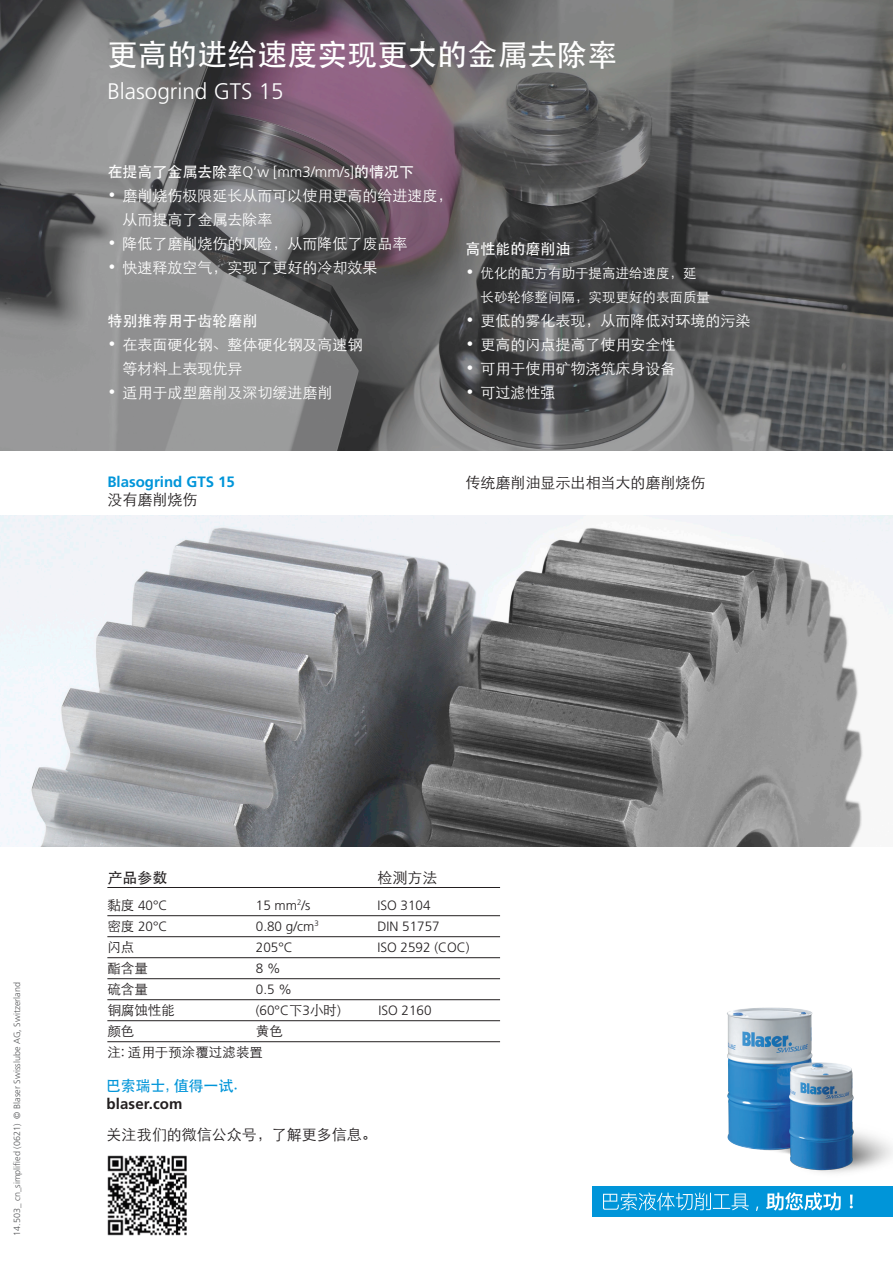
<style>
.page{position:relative;width:893px;height:1263px;background:#fff}
.page>*{position:absolute;margin:0;border:0;box-sizing:border-box;transform-origin:0 0}
.t1{font:500 30px "ST Heiti SC";color:#fff}
.t2{font:300 22.5px "Frutiger LT Std";color:#fff}
.t3{font:300 15px/24px "ST Heiti SC";color:#fff}
.t4{font:300 15px "ST Heiti SC";color:#231f20}
.t5{font:500 15px "ST Heiti SC";color:#fff}
.t6{font:700 15px "Frutiger LT Std";color:#0095d9}
.t7{font:500 15px "ST Heiti SC";letter-spacing:-.015em;color:#0095d9}
.t8{font:700 15px "Frutiger LT Std";letter-spacing:.005em;color:#231f20}
.t9{font:500 15px "ST Heiti SC";color:#231f20}
.t10{font:300 13.5px "Frutiger LT Std";color:#231f20}
.t11{font:300 13.5px/24px "ST Heiti SC";color:#fff}
.t12{font:300 13.5px/21px "ST Heiti SC";color:#231f20}
.t13{font:300 9px "Frutiger LT Std";color:#57585a}
.s1{font-family:"Frutiger LT Std";font-weight:300}
.s2{font-size:15px}
.s3{font-family:"ST Heiti SC"}
</style>
<div class="page">
<hr style="left:107px;top:887px;width:393px;height:1px;background:#231f20">
<hr style="left:107px;top:915px;width:393px;height:1px;background:#231f20">
<hr style="left:107px;top:936px;width:393px;height:1px;background:#231f20">
<hr style="left:107px;top:957px;width:393px;height:1px;background:#231f20">
<hr style="left:107px;top:978px;width:393px;height:1px;background:#231f20">
<hr style="left:107px;top:999px;width:393px;height:1px;background:#231f20">
<hr style="left:107px;top:1020px;width:393px;height:1px;background:#231f20">
<hr style="left:107px;top:1041px;width:393px;height:1px;background:#231f20">
<svg style="left:0;top:0;width:893px;height:451px;background:#6b686b"></svg>
<img style="left:0;top:515px;width:893px;height:331px">
<img style="left:723px;top:1007px;width:170px;height:210px">
<div style="left:592px;top:1186px;width:301px;height:30px;background:#0095d9"></div>
<svg style="left:603px;top:1192px;width:146px;height:18px"></svg>
<svg style="left:766px;top:1192px;width:75px;height:18px"></svg>
<svg style="left:850px;top:1194px;width:3px;height:14px"></svg>
<img style="left:107px;top:1155px;width:80px;height:81px">
<h1 class="t1" style="left:107px;top:37px;width:511px">更高的进给速度实现更大的金属去除率</h1>
<h2 class="t2" style="left:107px;top:78px;width:178px">Blasogrind GTS 15</h2>
<p class="t5" style="left:107px;top:163px;width:308px">在提高了金属去除率<span class="s1">Q’w [mm3/mm/s]</span>的情况下</p>
<p class="t3" style="left:122px;top:182px;width:331px;text-indent:-15px">• 磨削烧伤极限延长从而可以使用更高的给进速度，从而提高了金属去除率</p>
<p class="t3" style="left:107px;top:230px;width:301px">• 降低了磨削烧伤的风险，从而降低了废品率</p>
<p class="t3" style="left:107px;top:254px;width:271px">• 快速释放空气，实现了更好的冷却效果</p>
<p class="t5" style="left:107px;top:312px;width:151px">特别推荐用于齿轮磨削</p>
<p class="t3" style="left:122px;top:331px;width:241px;text-indent:-15px">• 在表面硬化钢、整体硬化钢及高速钢等材料上表现优异</p>
<p class="t3" style="left:107px;top:379px;width:226px">• 适用于成型磨削及深切缓进磨削</p>
<p class="t5" style="left:466px;top:240px;width:106px">高性能的磨削油</p>
<p class="t11" style="left:481px;top:260px;width:231px;text-indent:-15px"><span class="s2">•</span> 优化的配方有助于提高进给速度，延长砂轮修整间隔，实现更好的表面质量</p>
<p class="t3" style="left:466px;top:307px;width:286px">• 更低的雾化表现，从而降低对环境的污染</p>
<p class="t3" style="left:466px;top:331px;width:211px">• 更高的闪点提高了使用安全性</p>
<p class="t3" style="left:466px;top:355px;width:211px">• 可用于使用矿物浇筑床身设备</p>
<p class="t3" style="left:466px;top:379px;width:91px">• 可过滤性强</p>
<p class="t6" style="left:107px;top:473px;width:129px">Blasogrind GTS 15</p>
<p class="t4" style="left:107px;top:487px;width:91px">没有磨削烧伤</p>
<p class="t4" style="left:466px;top:470px;width:241px">传统磨削油显示出相当大的磨削烧伤</p>
<p class="t13" style="left:12px;top:1236px;width:255px;rotate:-90deg">14.503_ cn_simplified (0621) © Blaser Swisslube AG, Switzerland</p>
<p class="t9" style="left:107px;top:869px;width:61px">产品参数</p>
<p class="t4" style="left:377px;top:865px;width:61px">检测方法</p>
<p class="t10" style="left:107px;top:897px;width:62px"><span class="s3">黏度</span> 40°C</p>
<p class="t10" style="left:256px;top:897px;width:56px">15 mm<sup>2</sup>/s</p>
<p class="t10" style="left:377px;top:897px;width:55px">ISO 3104</p>
<p class="t10" style="left:107px;top:918px;width:62px"><span class="s3">密度</span> 20°C</p>
<p class="t10" style="left:256px;top:918px;width:64px">0.80 g/cm<sup>3</sup></p>
<p class="t10" style="left:377px;top:918px;width:64px">DIN 51757</p>
<p class="t12" style="left:107px;top:935px;width:28px">闪点</p>
<p class="t10" style="left:256px;top:939px;width:38px">205°C</p>
<p class="t10" style="left:377px;top:939px;width:94px">ISO 2592 (COC)</p>
<p class="t12" style="left:107px;top:956px;width:42px">酯含量</p>
<p class="t10" style="left:256px;top:960px;width:26px">8 %</p>
<p class="t12" style="left:107px;top:977px;width:42px">硫含量</p>
<p class="t10" style="left:256px;top:981px;width:38px">0.5 %</p>
<p class="t12" style="left:107px;top:998px;width:69px">铜腐蚀性能</p>
<p class="t10" style="left:256px;top:1002px;width:86px">(60°C<span class="s3">下</span>3<span class="s3">小时</span>)</p>
<p class="t10" style="left:378px;top:1002px;width:55px">ISO 2160</p>
<p class="t12" style="left:107px;top:1019px;width:28px">颜色</p>
<p class="t12" style="left:107px;top:1019px;width:177px;text-indent:148px">黄色注: 适用于预涂覆过滤装置</p>
<p class="t7" style="left:107px;top:1077px;width:132px">巴索瑞士，值得一试.</p>
<p class="t8" style="left:107px;top:1095px;width:77px">blaser.com</p>
<p class="t4" style="left:107px;top:1122px;width:271px">关注我们的微信公众号，了解更多信息。</p>
</div>
